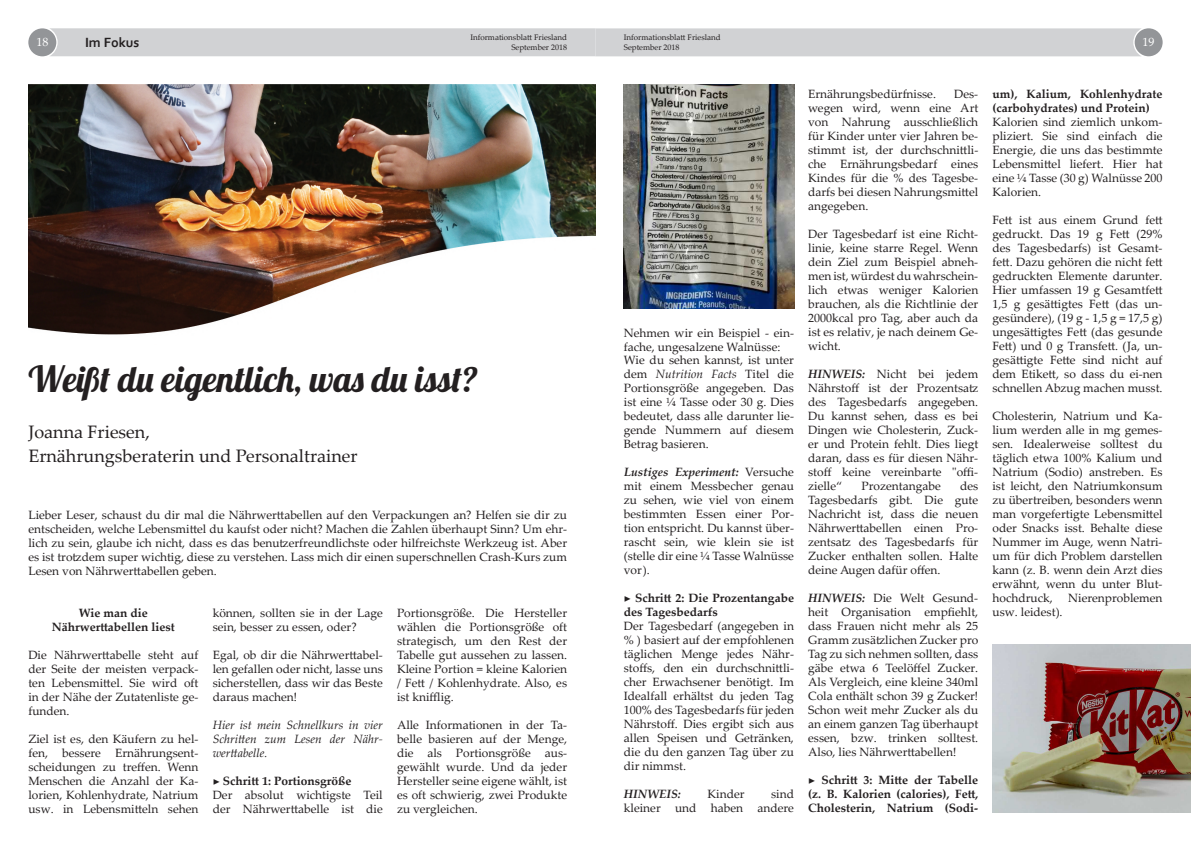
<style>
.page{position:relative;width:1191px;height:842px;background:#fff}
.page>*{position:absolute;margin:0;border:0;box-sizing:border-box;transform-origin:0 0}
.t1{font:36px "Lobster 1.4";color:#231f20}
.t2{font:18px "Palatino Linotype";color:#231f20}
.t3{font:700 14px "Corbel";color:#231f20}
.t4{font:12px/14px "Palatino Linotype";color:#231f20;text-align:justify}
.t5{font:700 12px/14px "Palatino Linotype";color:#231f20}
.t6{font:italic 12px/14px "Palatino Linotype";color:#231f20}
.t7{font:italic 700 12px "Palatino Linotype";color:#231f20}
.t8{font:12px "Palatino Linotype";color:#fff}
.t9{font:8px/10px "Palatino Linotype";color:#231f20}
.s1{font-family:"Minion Pro";font-weight:400}
.s2{font-style:italic}
.s3{font-weight:700;font-style:italic}
</style>
<div class="page">
<img style="left:28px;top:84px;width:567px;height:251px">
<div style="left:28px;top:28px;width:28px;height:28px;background:#939598;border-radius:50%"></div>
<div style="left:49px;top:28px;width:1092px;height:28px;background:#d1d2d4"></div>
<div style="left:1134px;top:28px;width:28px;height:28px;background:#939598;border-radius:50%"></div>
<img style="left:624px;top:84px;width:170px;height:224px">
<img style="left:992px;top:644px;width:199px;height:168px">
<p class="t9" style="left:470px;top:32px;width:98px;text-align:right">Informationsblatt Friesland<br>September 2018</p>
<p class="t9" style="left:624px;top:32px;width:98px">Informationsblatt Friesland<br>September 2018</p>
<p class="t3" style="left:85px;top:33px;width:56px">Im Fokus</p>
<p class="t8" style="left:36px;top:34px;width:13px">18</p>
<p class="t8" style="left:1142px;top:33px;width:13px">19</p>
<p class="t1" style="left:28px;top:356px;width:451px">Weißt du eigentlich, was du isst?</p>
<p class="t2" style="left:28px;top:419px;width:123px">Joanna Friesen,</p>
<p class="t2" style="left:28px;top:443px;width:331px">Ernährungsberaterin und Personaltrainer</p>
<p class="t4" style="left:28px;top:507px;width:540px">Lieber Leser, schaust du dir mal die Nährwerttabellen auf den Verpackungen an? Helfen sie dir zu entscheiden, welche Lebensmittel du kaufst oder nicht? Machen die Zahlen überhaupt Sinn? Um ehr&shy;lich zu sein, glaube ich nicht, dass es das benutzerfreundlichste oder hilfreichste Werkzeug ist. Aber es ist trotzdem super wichtig, diese zu verstehen. Lass mich dir einen superschnellen Crash-Kurs zum Lesen von Nährwerttabellen geben.</p>
<p class="t5" style="left:79px;top:605px;width:71px">Wie man die</p>
<p class="t5" style="left:52px;top:619px;width:125px">Nährwerttabellen liest</p>
<p class="t4" style="left:28px;top:647px;width:172px">Die Nährwerttabelle steht auf der Seite der meisten verpack&shy;ten Lebensmittel. Sie wird oft in der Nähe der Zutatenliste ge&shy;funden.</p>
<p class="t4" style="left:28px;top:731px;width:172px">Ziel ist es, den Käufern zu hel-</p>
<p class="t4" style="left:28px;top:745px;width:172px">fen, bessere Ernährungsent&shy;scheidungen zu treffen. Wenn Menschen die Anzahl der Ka&shy;lorien, Kohlenhydrate, Natrium usw. in Lebensmitteln sehen</p>
<p class="t4" style="left:397px;top:605px;width:172px">Portionsgröße. Die Hersteller wählen die Portionsgröße oft strategisch, um den Rest der Tabelle gut aussehen zu lassen.<br>Kleine Portion = kleine Kalorien / Fett / Kohlenhydrate. Also, es ist knifflig.</p>
<p class="t4" style="left:397px;top:717px;width:172px">Alle Informationen in der Ta&shy;belle basieren auf der Menge, die als Portionsgröße aus&shy;gewählt wurde. Und da jeder Hersteller seine eigene wählt, ist es oft schwierig, zwei Produkte zu vergleichen.</p>
<p class="t4" style="left:213px;top:605px;width:172px">können, sollten sie in der Lage sein, besser zu essen, oder?</p>
<p class="t4" style="left:213px;top:647px;width:172px">Egal, ob dir die Nährwerttabel&shy;len gefallen oder nicht, lasse uns sicherstellen, dass wir das Beste daraus machen!</p>
<p class="t6" style="left:213px;top:717px;width:172px">Hier ist mein Schnellkurs in vier<br>Schritten zum Lesen der Nähr-</p>
<p class="t6" style="left:213px;top:745px;width:56px">werttabelle.</p>
<p class="t5" style="left:213px;top:773px;width:140px"><span class="s1">▶</span> Schritt 1: Portionsgröße</p>
<p class="t4" style="left:213px;top:787px;width:172px">Der absolut wichtigste Teil der Nährwerttabelle ist die</p>
<p class="t4" style="left:624px;top:325px;width:172px">Nehmen wir ein Beispiel - ein&shy;fache, ungesalzene Walnüsse:</p>
<p class="t4" style="left:624px;top:352px;width:172px">Wie du sehen kannst, ist unter dem <span class="s2">Nutrition Facts</span> Titel die Portionsgröße angegeben. Das ist eine ¼ Tasse oder 30 g. Dies bedeutet, dass alle darunter lie&shy;gende Nummern auf diesem Betrag basieren.</p>
<p class="t4" style="left:624px;top:464px;width:172px"><span class="s3">Lustiges Experiment:</span> Versuche mit einem Messbecher genau zu sehen, wie viel von einem bestimmten Essen einer Por&shy;tion entspricht. Du kannst über-</p>
<p class="t4" style="left:624px;top:534px;width:172px">rascht sein, wie klein sie ist (stelle dir eine ¼ Tasse Walnüsse vor).</p>
<p class="t5" style="left:624px;top:590px;width:172px"><span class="s1">▶</span> Schritt 2: Die Prozentangabe des Tagesbedarfs</p>
<p class="t4" style="left:624px;top:618px;width:172px">Der Tagesbedarf (angegeben in % ) basiert auf der empfohlenen täglichen Menge jedes Nähr&shy;stoffs, den ein durchschnittli&shy;cher Erwachsener benötigt. Im Idealfall erhältst du jeden Tag 100% des Tagesbedarfs für jeden Nährstoff. Dies ergibt sich aus allen Speisen und Getränken, die du den ganzen Tag über zu dir nimmst.</p>
<p class="t7" style="left:624px;top:785px;width:59px">HINWEIS:</p>
<p class="t4" style="left:707px;top:786px;width:39px">Kinder</p>
<p class="t4" style="left:624px;top:786px;width:172px;text-align:right">sind<br>kleiner und haben andere</p>
<p class="t4" style="left:808px;top:86px;width:129px">Ernährungsbedürfnisse.</p>
<p class="t4" style="left:808px;top:86px;width:172px;text-indent:146px">Des&shy;wegen wird, wenn eine Art von Nahrung ausschließlich für Kinder unter vier Jahren be&shy;stimmt ist, der durchschnittli-</p>
<p class="t4" style="left:808px;top:156px;width:172px">che Ernährungsbedarf eines Kindes für die % des Tagesbe&shy;darfs bei diesen Nahrungsmittel angegeben.</p>
<p class="t4" style="left:808px;top:226px;width:172px">Der Tagesbedarf ist eine Richt&shy;linie, keine starre Regel. Wenn dein Ziel zum Beispiel abneh&shy;men ist, würdest du wahrschein&shy;lich etwas weniger Kalorien brauchen, als die Richtlinie der 2000kcal pro Tag, aber auch da ist es relativ, je nach deinem Ge&shy;wicht.</p>
<p class="t4" style="left:808px;top:366px;width:172px"><span class="s3">HINWEIS:</span> Nicht bei jedem Nährstoff ist der Prozentsatz des Tagesbedarfs angegeben.<br>Du kannst sehen, dass es bei Dingen wie Cholesterin, Zuck&shy;er und Protein fehlt. Dies liegt daran, dass es für diesen Nähr-</p>
<p class="t4" style="left:808px;top:464px;width:172px">stoff keine vereinbarte "offi&shy;zielle“</p>
<p class="t4" style="left:808px;top:478px;width:172px;text-indent:152px">des Tagesbedarfs gibt. Die gute Nachricht ist, dass die neuen Nährwerttabellen einen Pro&shy;zentsatz des Tagesbedarfs für Zucker enthalten sollen. Halte deine Augen dafür offen.</p>
<p class="t4" style="left:808px;top:590px;width:172px"><span class="s3">HINWEIS:</span> Die Welt Gesund&shy;heit Organisation empfiehlt, dass Frauen nicht mehr als 25<br>Gramm zusätzlichen Zucker pro Tag zu sich nehmen sollten, dass gäbe etwa 6 Teelöffel Zucker.<br>Als Vergleich, eine kleine 340ml Cola enthält schon 39 g Zucker!<br>Schon weit mehr Zucker als du an einem ganzen Tag überhaupt essen, bzw. trinken solltest.<br>Also, lies Nährwerttabellen!</p>
<p class="t5" style="left:808px;top:772px;width:172px;text-align:justify"><span class="s1">▶</span> Schritt 3: Mitte der Tabelle (z. B. Kalorien (calories), Fett, Cholesterin, Natrium (Sodi-</p>
<p class="t4" style="left:861px;top:478px;width:81px">Prozentangabe</p>
<p class="t5" style="left:992px;top:86px;width:172px">um), Kalium, Kohlenhydrate (carbohydrates) und Protein)</p>
<p class="t4" style="left:992px;top:114px;width:172px">Kalorien sind ziemlich unkom&shy;pliziert. Sie sind einfach die Energie, die uns das bestimmte Lebensmittel liefert. Hier hat eine ¼ Tasse (30 g) Walnüsse 200<br>Kalorien.</p>
<p class="t4" style="left:992px;top:212px;width:172px">Fett ist aus einem Grund fett gedruckt. Das 19 g Fett (29% des Tagesbedarfs) ist Gesamt&shy;fett. Dazu gehören die nicht fett gedruckten Elemente darunter.<br>Hier umfassen 19 g Gesamtfett 1,5 g gesättigtes Fett (das un&shy;gesündere), (19 g - 1,5 g = 17,5 g) ungesättigtes Fett (das gesunde Fett) und 0 g Transfett. (Ja, un-</p>
<p class="t4" style="left:992px;top:352px;width:172px">gesättigte Fette sind nicht auf dem Etikett, so dass du ei-nen schnellen Abzug machen musst.</p>
<p class="t4" style="left:992px;top:408px;width:172px">Cholesterin, Natrium und Ka&shy;lium werden alle in mg gemes&shy;sen. Idealerweise solltest du täglich etwa 100% Kalium und Natrium (Sodio) anstreben. Es ist leicht, den Natriumkonsum zu übertreiben, besonders wenn man vorgefertigte Lebensmittel oder Snacks isst. Behalte diese Nummer im Auge, wenn Natri&shy;um für dich Problem darstellen kann (z. B. wenn dein Arzt dies erwähnt, wenn du unter Blut&shy;hochdruck,</p>
<p class="t4" style="left:1068px;top:590px;width:96px">Nierenproblemen</p>
<p class="t4" style="left:992px;top:604px;width:72px">usw. leidest).</p>
</div>
